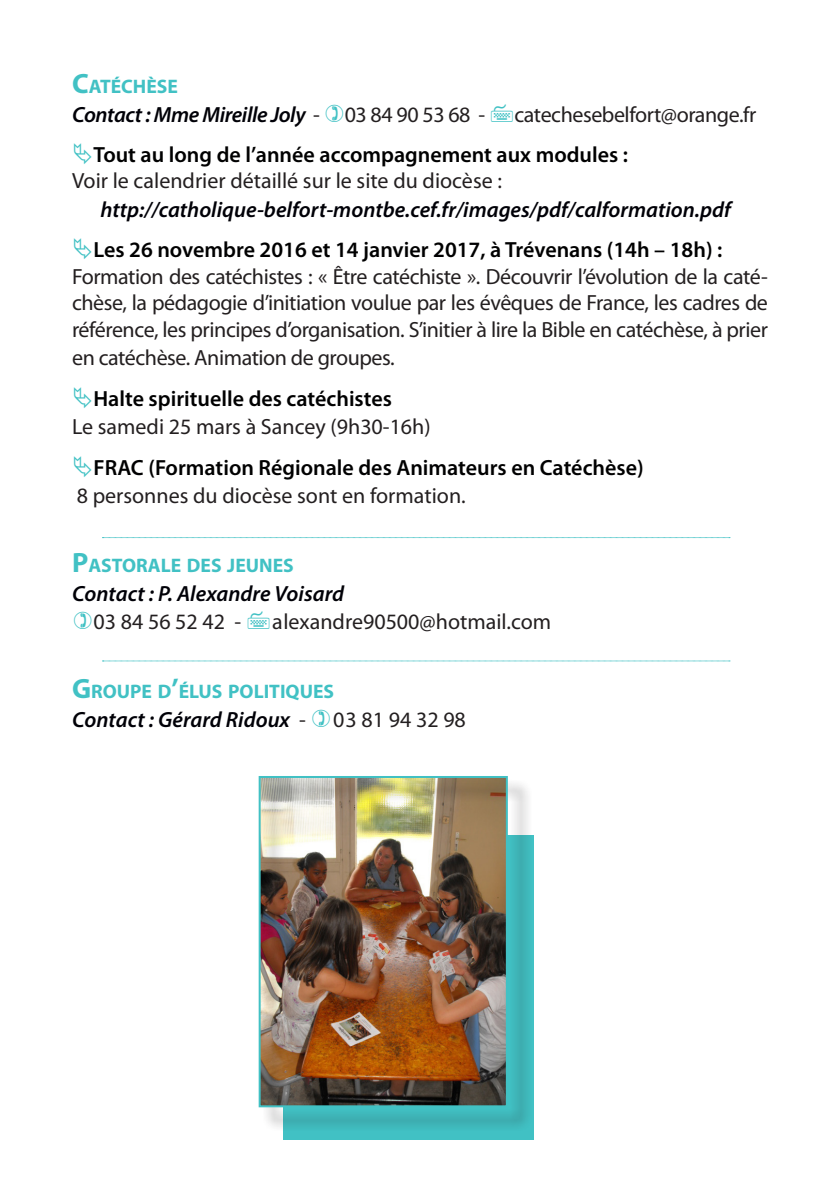
<style>
.page{position:relative;width:840px;height:1191px;background:#fff}
.page>*{position:absolute;margin:0;border:0;box-sizing:border-box;transform-origin:0 0}
.t1{font:22px/26.4px "Myriad Pro";letter-spacing:-.005em;color:#231f20;text-align:justify}
.t2{font:600 22px "Myriad Pro";color:#000001}
.t3{font:italic 600 22px "Myriad Pro";color:#000007}
.t4{font:italic 600 22px "Myriad Pro";letter-spacing:-.02em;color:#000007}
.t5{font:700 19.6px "Myriad Pro";color:#41c1c4}
.s1{font-size:28px}
.s2{font-weight:400;font-style:normal;color:#231f20}
</style>
<div class="page">
<div style="left:283px;top:835px;width:251px;height:304px;background:#41c1c4"></div>
<svg style="left:102px;top:537px;width:627px;height:1px"></svg>
<svg style="left:102px;top:660px;width:627px;height:1px"></svg>
<div style="left:261px;top:779px;width:271px;height:352px;background:#231f20;opacity:.75"></div>
<div style="left:258px;top:776px;width:249px;height:331px;border:2px solid #41c1c4"></div>
<p class="t5" style="left:72px;top:74px;width:107px"><span class="s1">C</span>ATÉCHÈSE</p>
<p class="t4" style="left:72px;top:100px;width:414px">Contact : Mme Mireille Joly <span class="s2">- 03 84 90 53 68 -</span></p>
<p class="t1" style="left:514px;top:101px;width:243px">catechesebelfort@orange.fr</p>
<p class="t2" style="left:93px;top:141px;width:536px">Tout au long de l’année accompagnement aux modules :</p>
<p class="t1" style="left:72px;top:167px;width:431px">Voir le calendrier détaillé sur le site du diocèse :</p>
<p class="t3" style="left:100px;top:196px;width:631px">http://catholique-belfort-montbe.cef.fr/images/pdf/calformation.pdf</p>
<p class="t2" style="left:93px;top:236px;width:630px">Les 26 novembre 2016 et 14 janvier 2017, à Trévenans (14h – 18h) :</p>
<p class="t1" style="left:72px;top:263px;width:697px">Formation des catéchistes : « Être catéchiste ». Découvrir l’évolution de la caté&shy;chèse, la pédagogie d’initiation voulue par les évêques de France, les cadres de référence, les principes d’organisation. S’initier à lire la Bible en catéchèse, à prier</p>
<p class="t1" style="left:72px;top:344px;width:324px">en catéchèse. Animation de groupes.</p>
<p class="t2" style="left:93px;top:384px;width:300px">Halte spirituelle des catéchistes</p>
<p class="t1" style="left:72px;top:413px;width:360px">Le samedi 25 mars à Sancey (9h30-16h)</p>
<p class="t2" style="left:93px;top:453px;width:551px">FRAC (Formation Régionale des Animateurs en Catéchèse)</p>
<p class="t1" style="left:77px;top:482px;width:390px">8 personnes du diocèse sont en formation.</p>
<p class="t5" style="left:72px;top:552px;width:223px"><span class="s1">P</span>ASTORALE DES JEUNES</p>
<p class="t3" style="left:72px;top:579px;width:273px">Contact : P. Alexandre Voisard</p>
<p class="t1" style="left:93px;top:608px;width:149px">03 84 56 52 42 -</p>
<p class="t1" style="left:272px;top:608px;width:280px">alexandre90500@hotmail.com</p>
<p class="t5" style="left:72px;top:678px;width:263px"><span class="s1">G</span>ROUPE D<span class="s1">’</span>ÉLUS POLITIQUES</p>
<p class="t3" style="left:72px;top:705px;width:395px">Contact : Gérard Ridoux <span class="s2">- 03 81 94 32 98</span></p>
</div>
